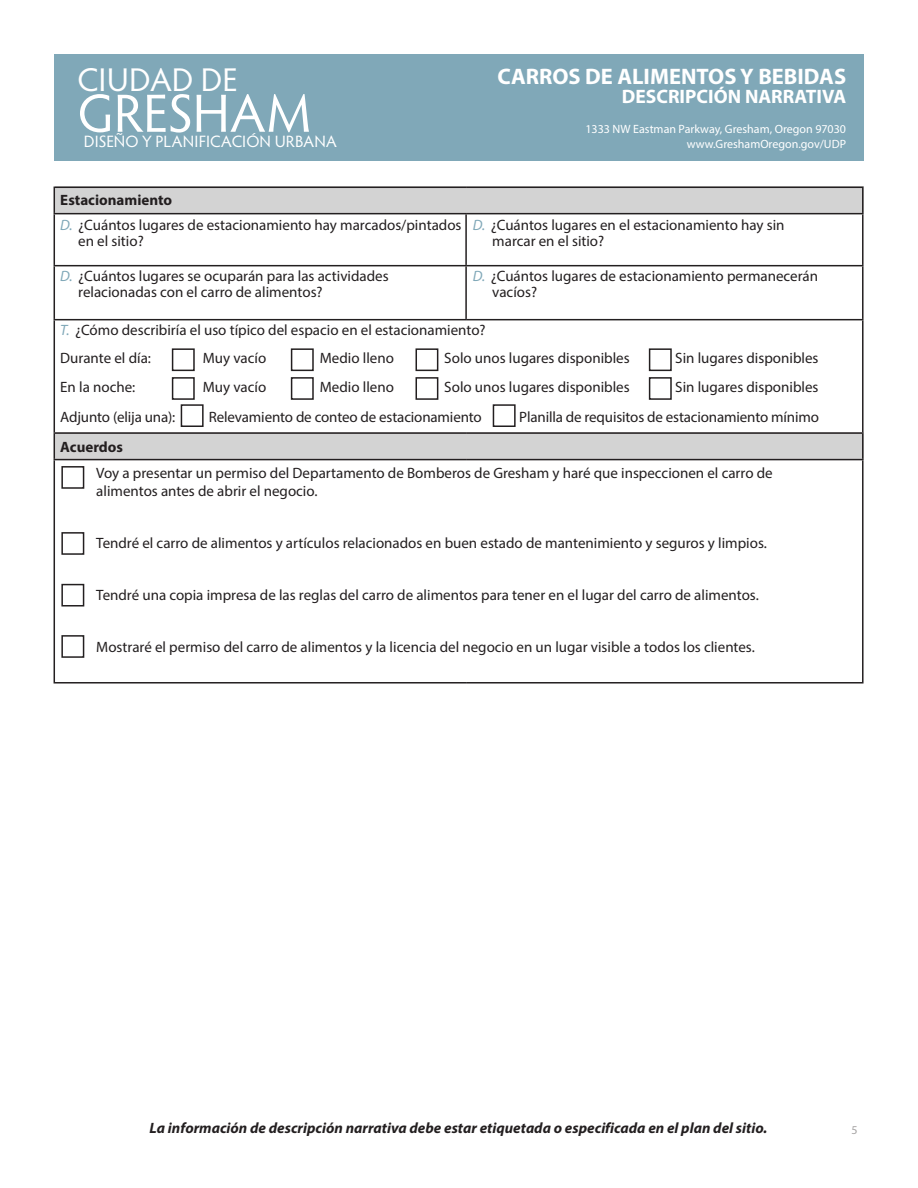
<style>
.page{position:relative;width:918px;height:1188px;background:#fff}
.page>*{position:absolute;margin:0;border:0;box-sizing:border-box;transform-origin:0 0}
.ParaStyle15-Interlin{font:54px "Hypatia Sans Pro";letter-spacing:-.005em;color:#fff}
.ParaStyle15-Interlin-2{font:33px "Hypatia Sans Pro";letter-spacing:.01em;color:#fff}
.ParaStyle14-Interlin{font:700 22.5px "Myriad Pro";color:#fff}
.ParaStyle09-Interlin{font:700 19.5px "Myriad Pro";color:#fff}
.ParaStyle01-Interlin{font:16.5px "Hypatia Sans Pro";letter-spacing:.01em;color:#fff}
.ParaStyle16-Interlin{font:15px "Myriad Pro";color:#231f20}
.ParaStyle34-Interlin{font:15px "Myriad Pro";color:#231f20}
.ParaStyle41-Interlin{font:15px "Myriad Pro";color:#231f20}
.ParaStyle46-Interlin{font:15px/16.5px "Myriad Pro";color:#231f20}
.ParaStyle43-Interlin{font:15px/18px "Myriad Pro";color:#231f20}
.ParaStyle01-Interlin-2{font:italic 700 15px "Myriad Pro";color:#231f20}
.ParaStyle01-Interlin-3{font:700 15px "Myriad Pro";color:#231f20}
.ParaStyle39-Interlin{font:700 15px "Myriad Pro";color:#231f20}
.ParaStyle03-Interlin{font:12px/15px "Myriad Pro";color:#fff;text-align:right}
.ParaStyle01-Interlin-4{font:12px "Myriad Pro";color:#a6a4a4}
.s1{font-style:italic;color:#80a8b8}
</style>
<div class="page">
<hr style="left:54px;top:187px;width:412px;height:1px;background:#231f20">
<svg style="left:54px;top:188px;width:1px;height:25px"></svg>
<hr style="left:54px;top:213px;width:412px;height:1px;background:#231f20">
<hr style="left:54px;top:214px;width:1px;height:51px;background:#231f20">
<hr style="left:465px;top:214px;width:2px;height:51px;background:#231f20">
<hr style="left:862px;top:214px;width:2px;height:51px;background:#231f20">
<hr style="left:54px;top:265px;width:412px;height:1px;background:#231f20">
<hr style="left:54px;top:266px;width:1px;height:53px;background:#231f20">
<hr style="left:466px;top:265px;width:398px;height:1px;background:#231f20">
<hr style="left:465px;top:266px;width:2px;height:53px;background:#231f20">
<hr style="left:862px;top:266px;width:2px;height:53px;background:#231f20">
<hr style="left:54px;top:319px;width:412px;height:1px;background:#231f20">
<hr style="left:54px;top:320px;width:1px;height:112px;background:#231f20">
<hr style="left:466px;top:319px;width:398px;height:1px;background:#231f20">
<hr style="left:862px;top:320px;width:2px;height:112px;background:#231f20">
<hr style="left:466px;top:432px;width:398px;height:2px;background:#231f20">
<hr style="left:862px;top:434px;width:2px;height:25px;background:#231f20">
<hr style="left:54px;top:460px;width:1px;height:222px;background:#231f20">
<hr style="left:466px;top:459px;width:398px;height:1px;background:#231f20">
<hr style="left:862px;top:460px;width:2px;height:222px;background:#231f20">
<hr style="left:54px;top:682px;width:412px;height:2px;background:#231f20">
<hr style="left:466px;top:682px;width:398px;height:2px;background:#231f20">
<div style="left:54px;top:54px;width:810px;height:107px;background:#80a8b8"></div>
<svg style="left:54px;top:432px;width:809px;height:28px;background:#c1c1c1"></svg>
<div style="left:61px;top:466px;width:23px;height:23px;border:2px solid #231f20"></div>
<div style="left:61px;top:532px;width:23px;height:23px;border:2px solid #231f20"></div>
<div style="left:61px;top:584px;width:23px;height:23px;border:2px solid #231f20"></div>
<div style="left:61px;top:635px;width:23px;height:23px;border:2px solid #231f20"></div>
<div style="left:55px;top:187px;width:809px;height:27px;background:#d3d3d3"></div>
<div style="left:172px;top:348px;width:23px;height:23px;border:2px solid #231f20"></div>
<div style="left:291px;top:348px;width:23px;height:23px;border:2px solid #231f20"></div>
<div style="left:416px;top:348px;width:22px;height:23px;border:2px solid #231f20"></div>
<div style="left:649px;top:348px;width:23px;height:23px;border:2px solid #231f20"></div>
<div style="left:172px;top:377px;width:23px;height:23px;border:2px solid #231f20"></div>
<div style="left:291px;top:377px;width:23px;height:23px;border:2px solid #231f20"></div>
<div style="left:416px;top:377px;width:22px;height:23px;border:2px solid #231f20"></div>
<div style="left:649px;top:377px;width:23px;height:23px;border:2px solid #231f20"></div>
<div style="left:181px;top:404px;width:23px;height:23px;border:2px solid #231f20"></div>
<div style="left:493px;top:404px;width:23px;height:23px;border:2px solid #231f20"></div>
<p class="ParaStyle15-Interlin-2" style="left:78px;top:58px;width:162px">CIUDAD DE</p>
<p class="ParaStyle15-Interlin" style="left:78px;top:77px;width:235px">GRESHAM</p>
<p class="ParaStyle01-Interlin" style="left:84px;top:130px;width:254px">DISEÑO Y PLANIFICACIÓN URBANA</p>
<p class="ParaStyle14-Interlin" style="left:497px;top:62px;width:350px">CARROS DE ALIMENTOS Y BEBIDAS</p>
<p class="ParaStyle09-Interlin" style="left:622px;top:84px;width:226px">DESCRIPCIÓN NARRATIVA</p>
<p class="ParaStyle03-Interlin" style="left:585px;top:122px;width:262px">1333 NW Eastman Parkway, Gresham, Oregon 97030 www.GreshamOregon.gov/UDP</p>
<p class="ParaStyle01-Interlin-3" style="left:60px;top:190px;width:113px">Estacionamiento</p>
<p class="ParaStyle46-Interlin" style="left:78px;top:216px;width:708px;text-indent:-18px"><span class="s1">D.</span> ¿Cuántos lugares de estacionamiento hay marcados/pintados <span class="s1">D.</span> ¿Cuántos lugares en el estacionamiento hay sin en el sitio?</p>
<p class="ParaStyle46-Interlin" style="left:492px;top:233px;width:114px">marcar en el sitio?</p>
<p class="ParaStyle41-Interlin" style="left:60px;top:267px;width:330px"><span class="s1">D.</span> ¿Cuántos lugares se ocuparán para las actividades</p>
<p class="ParaStyle41-Interlin" style="left:473px;top:267px;width:347px"><span class="s1">D.</span> ¿Cuántos lugares de estacionamiento permanecerán</p>
<p class="ParaStyle41-Interlin" style="left:78px;top:283px;width:246px">relacionadas con el carro de alimentos?</p>
<p class="ParaStyle41-Interlin" style="left:492px;top:283px;width:46px">vacíos?</p>
<p class="ParaStyle16-Interlin" style="left:60px;top:321px;width:427px"><span class="s1">T.</span> ¿Cómo describiría el uso típico del espacio en el estacionamiento?</p>
<p class="ParaStyle34-Interlin" style="left:60px;top:349px;width:92px">Durante el día:</p>
<p class="ParaStyle34-Interlin" style="left:203px;top:349px;width:65px">Muy vacío</p>
<p class="ParaStyle34-Interlin" style="left:320px;top:349px;width:76px">Medio lleno</p>
<p class="ParaStyle34-Interlin" style="left:444px;top:349px;width:187px">Solo unos lugares disponibles</p>
<p class="ParaStyle34-Interlin" style="left:675px;top:349px;width:145px">Sin lugares disponibles</p>
<p class="ParaStyle34-Interlin" style="left:60px;top:378px;width:77px">En la noche:</p>
<p class="ParaStyle34-Interlin" style="left:203px;top:378px;width:65px">Muy vacío</p>
<p class="ParaStyle34-Interlin" style="left:320px;top:378px;width:76px">Medio lleno</p>
<p class="ParaStyle34-Interlin" style="left:444px;top:378px;width:187px">Solo unos lugares disponibles</p>
<p class="ParaStyle34-Interlin" style="left:675px;top:378px;width:145px">Sin lugares disponibles</p>
<p class="ParaStyle34-Interlin" style="left:60px;top:408px;width:117px">Adjunto (elija una):</p>
<p class="ParaStyle34-Interlin" style="left:209px;top:408px;width:274px">Relevamiento de conteo de estacionamiento</p>
<p class="ParaStyle34-Interlin" style="left:519px;top:408px;width:301px">Planilla de requisitos de estacionamiento mínimo</p>
<p class="ParaStyle39-Interlin" style="left:60px;top:437px;width:64px">Acuerdos</p>
<p class="ParaStyle43-Interlin" style="left:96px;top:464px;width:678px">Voy a presentar un permiso del Departamento de Bomberos de Gresham y haré que inspeccionen el carro de alimentos antes de abrir el negocio.</p>
<p class="ParaStyle16-Interlin" style="left:96px;top:534px;width:672px">Tendré el carro de alimentos y artículos relacionados en buen estado de mantenimiento y seguros y limpios.</p>
<p class="ParaStyle16-Interlin" style="left:96px;top:586px;width:664px">Tendré una copia impresa de las reglas del carro de alimentos para tener en el lugar del carro de alimentos.</p>
<p class="ParaStyle16-Interlin" style="left:96px;top:638px;width:660px">Mostraré el permiso del carro de alimentos y la licencia del negocio en un lugar visible a todos los clientes.</p>
<p class="ParaStyle01-Interlin-2" style="left:150px;top:1119px;width:619px">La información de descripción narrativa debe estar etiquetada o especificada en el plan del sitio.</p>
<p class="ParaStyle01-Interlin-4" style="left:852px;top:1122px;width:8px">5</p>
</div>
